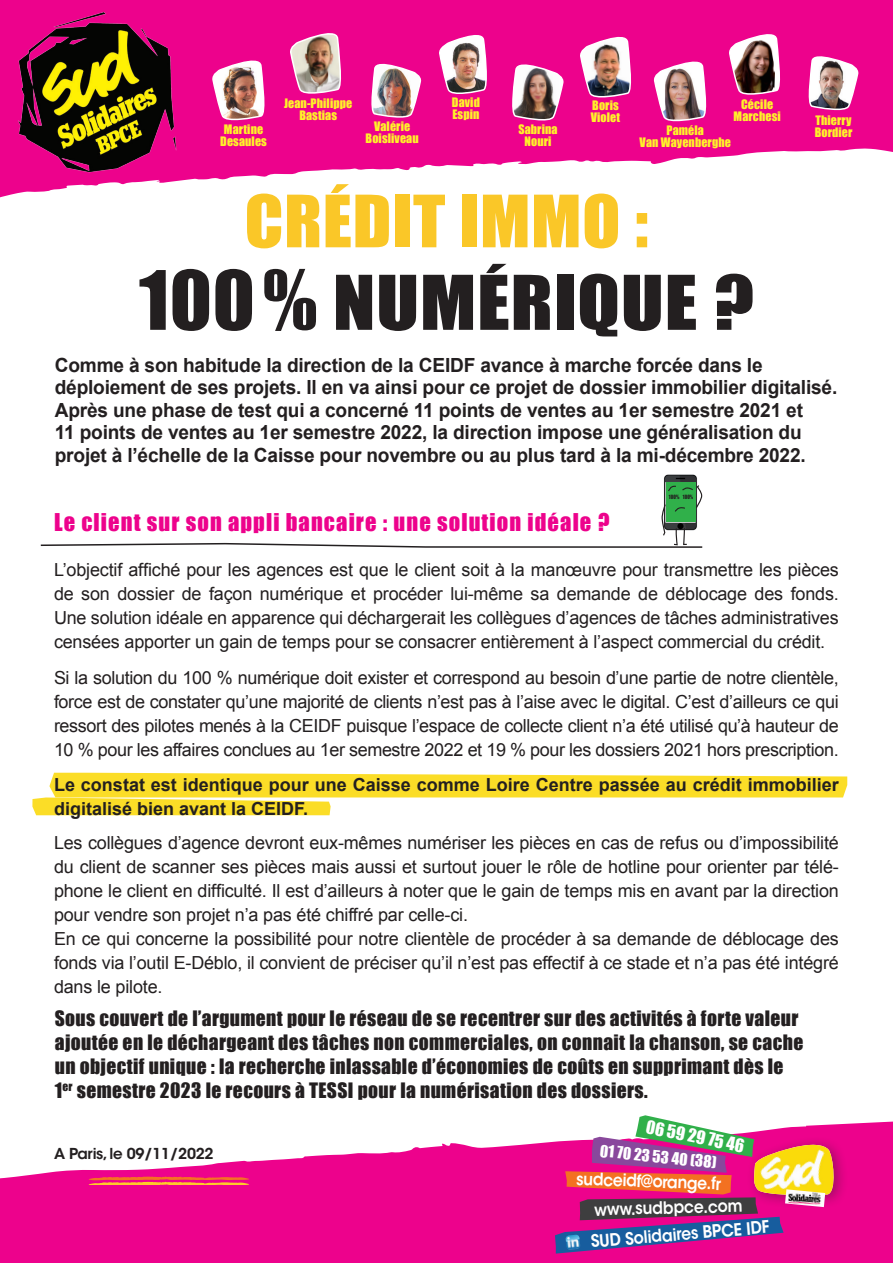
<style>
.page{position:relative;width:893px;height:1263px;background:#fff}
.page>*{position:absolute;margin:0;border:0;box-sizing:border-box;transform-origin:0 0}
.t1{font:69.6px "Impact";letter-spacing:.01em;color:#231f20;scale:1.13 1}
.t2{font:66.6px "Impact";letter-spacing:.01em;color:#fac728;scale:1.05 1}
.t3{font:22.5px "Impact";letter-spacing:.05em;color:#ed028c}
.t4{font:700 19.5px/22.5px "Arial";letter-spacing:-.01em;color:#231f20}
.t5{font:19.5px/24px "Impact";letter-spacing:.02em;color:#231f20}
.t6{font:18px/24px "Arial";letter-spacing:-.01em;color:#231f20;text-align:justify}
.t7{font:700 18px/24px "Arial";color:#231f20}
.t8{font:600 16.95px "ITC Avant Garde Std";color:#fff;scale:.91 1}
.t9{font:16.95px "Impact";color:#fff}
.t10{font:15.45px "Impact";color:#fff}
.t11{font:600 15px "ITC Avant Garde Std";letter-spacing:-.02em;color:#231f20}
.t12{font:12px/12px "Impact";letter-spacing:.01em;color:#fff229;text-align:center}
.t13{font:5.4px "Impact";letter-spacing:.01em;color:#231f20;scale:.88 1}
.s1{font-size:75.6px}
</style>
<div class="page">
<svg style="left:32px;top:773px;width:815px;height:42px"></svg>
<div style="left:0;top:0;width:893px;height:142px;background:#ed028c"></div>
<svg style="left:290px;top:26px;width:53px;height:71px;background:#cc7798"></svg>
<img style="left:369px;top:57px;width:52px;height:63px">
<img style="left:212px;top:53px;width:55px;height:70px">
<svg style="left:438px;top:29px;width:51px;height:68px"></svg>
<img style="left:15px;top:8px;width:167px;height:134px">
<svg style="left:729px;top:27px;width:53px;height:71px"></svg>
<svg style="left:654px;top:54px;width:55px;height:70px"></svg>
<svg style="left:806px;top:50px;width:53px;height:63px"></svg>
<img style="left:580px;top:30px;width:53px;height:70px">
<svg style="left:510px;top:58px;width:54px;height:65px"></svg>
<div style="left:0;top:1121px;width:893px;height:142px;background:#ed028c"></div>
<svg style="left:0;top:1121px;width:555px;height:58px"></svg>
<svg style="left:89px;top:1176px;width:160px;height:9px"></svg>
<div style="left:746px;top:1135px;width:103px;height:74px;background:#231f20;opacity:.4"></div>
<svg style="left:555px;top:1115px;width:283px;height:138px;background:#b75a84"></svg>
<img style="left:565px;top:1235px;width:15px;height:15px">
<svg style="left:0;top:142px;width:893px;height:56px"></svg>
<img style="left:664px;top:474px;width:33px;height:10px">
<div style="left:666px;top:482px;width:30px;height:40px;background:#30b04a"></div>
<svg style="left:40px;top:484px;width:663px;height:64px"></svg>
<p class="t12" style="left:452px;top:96px;width:29px;text-align:left">David<br>Espin</p>
<p class="t12" style="left:591px;top:99px;width:31px;text-align:left">Boris<br>Violet</p>
<p class="t12" style="left:518px;top:123px;width:41px">Sabrina<br>Nouri</p>
<p class="t12" style="left:284px;top:97px;width:70px">Jean-Philippe<br>Bastias</p>
<p class="t12" style="left:734px;top:98px;width:49px">Cécile<br>Marchesi</p>
<p class="t12" style="left:815px;top:114px;width:38px">Thierry</p>
<p class="t12" style="left:366px;top:120px;width:55px">Valérie<br>Boisliveau</p>
<p class="t12" style="left:224px;top:123px;width:41px">Martine</p>
<p class="t12" style="left:815px;top:126px;width:39px">Bordier</p>
<p class="t12" style="left:220px;top:135px;width:48px">Desaules</p>
<p class="t12" style="left:640px;top:124px;width:93px">Paméla<br>Van Wayenberghe</p>
<h2 class="t2" style="left:245px;top:169px;width:386px">CRÉDIT IMMO :</h2>
<h1 class="t1" style="left:139px;top:248px;width:546px"><span class="s1">100%</span> NUMÉRIQUE ?</h1>
<p class="t4" style="left:55px;top:354px;width:784px">Comme à son habitude la direction de la CEIDF avance à marche forcée dans le déploiement de ses projets. Il en va ainsi pour ce projet de dossier immobilier digitalisé.<br>Après une phase de test qui a concerné 11 points de ventes au 1er semestre 2021 et<br>11 points de ventes au 1er semestre 2022, la direction impose une généralisation du projet à l’échelle de la Caisse pour novembre ou au plus tard à la mi-décembre 2022.</p>
<p class="t13" style="left:669px;top:492px;width:29px">100% 100%</p>
<p class="t3" style="left:54px;top:505px;width:557px">Le client sur son appli bancaire : une solution idéale ?</p>
<p class="t6" style="left:54px;top:558px;width:786px">L’objectif affiché pour les agences est que le client soit à la manœuvre pour transmettre les pièces de son dossier de façon numérique et procéder lui-même sa demande de déblocage des fonds.<br>Une solution idéale en apparence qui déchargerait les collègues d’agences de tâches administratives censées apporter un gain de temps pour se consacrer entièrement à l’aspect commercial du crédit.</p>
<p class="t6" style="left:54px;top:666px;width:786px">Si la solution du 100 % numérique doit exister et correspond au besoin d’une partie de notre clientèle, force est de constater qu’une majorité de clients n’est pas à l’aise avec le digital. C’est d’ailleurs ce qui ressort des pilotes menés à la CEIDF puisque l’espace de collecte client n’a été utilisé qu’à hauteur de 10 % pour les affaires conclues au 1er semestre 2022 et 19 % pour les dossiers 2021 hors prescription.</p>
<p class="t7" style="left:54px;top:773px;width:786px">Le constat est identique pour une Caisse comme Loire Centre passée au crédit immobilier digitalisé bien avant la CEIDF.</p>
<p class="t6" style="left:54px;top:831px;width:786px;text-align:left">Les collègues d’agence devront eux-mêmes numériser les pièces en cas de refus ou d’impossibilité du client de scanner ses pièces mais aussi et surtout jouer le rôle de hotline pour orienter par télé&shy;phone le client en difficulté. Il est d’ailleurs à noter que le gain de temps mis en avant par la direction pour vendre son projet n’a pas été chiffré par celle-ci.<br>En ce qui concerne la possibilité pour notre clientèle de procéder à sa demande de déblocage des fonds via l’outil E-Déblo, il convient de préciser qu’il n’est pas effectif à ce stade et n’a pas été intégré dans le pilote.</p>
<p class="t5" style="left:55px;top:1005px;width:750px">Sous couvert de l’argument pour le réseau de se recentrer sur des activités à forte valeur ajoutée en le déchargeant des tâches non commerciales, on connait la chanson, se cache un objectif unique : la recherche inlassable d’économies de coûts en supprimant dès le 1<sup>er</sup> semestre 2023 le recours à TESSI pour la numérisation des dossiers.</p>
<p class="t9" style="left:649px;top:1114px;width:101px;rotate:11deg">06 59 29 75 46</p>
<p class="t11" style="left:54px;top:1144px;width:161px">A Paris, le 09/11/2022</p>
<p class="t10" style="left:601px;top:1138px;width:118px;rotate:6deg">01 70 23 53 40 (38)</p>
<p class="t8" style="left:594px;top:1198px;width:165px;rotate:-1deg">www.sudbpce.com</p>
<p class="t8" style="left:577px;top:1168px;width:160px;rotate:2deg">sudceidf@orange.fr</p>
<p class="t8" style="left:590px;top:1231px;width:198px;rotate:-5deg">SUD Solidaires BPCE IDF</p>
</div>
